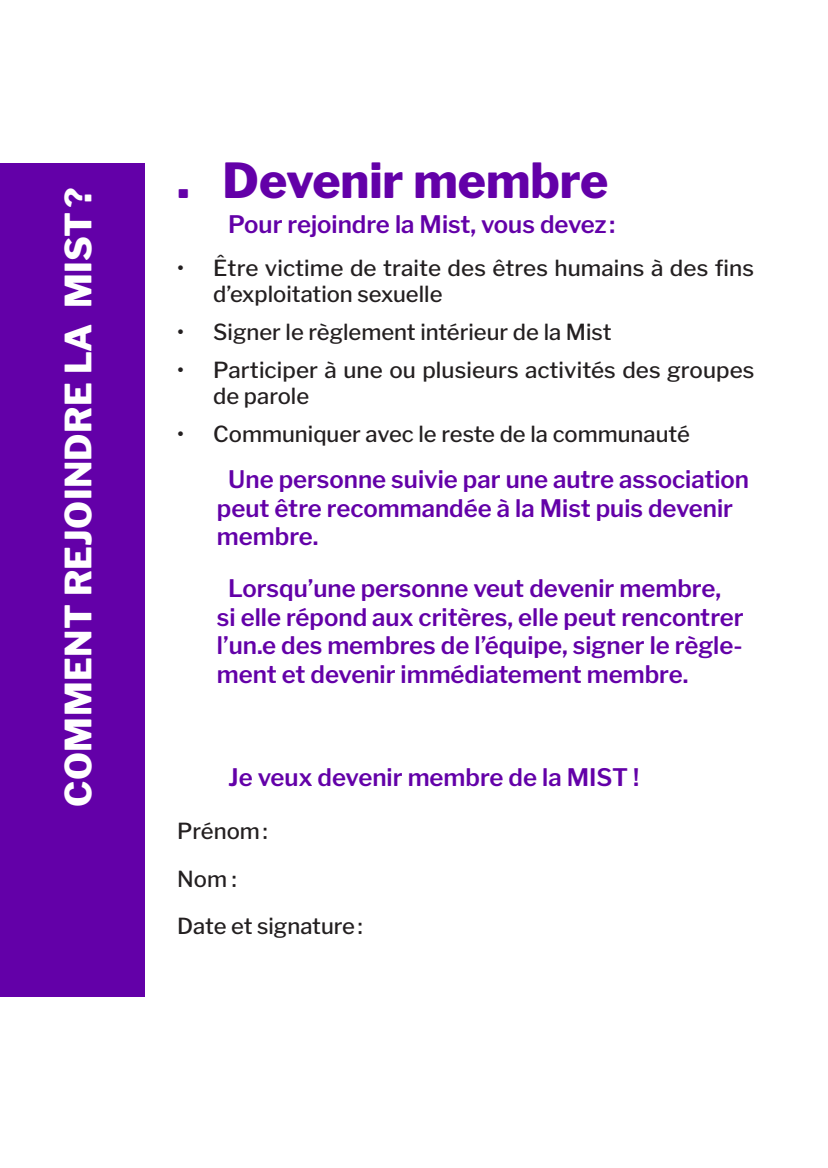
<style>
.page{position:relative;width:828px;height:1168px;background:#fff}
.page>*{position:absolute;margin:0;border:0;box-sizing:border-box;transform-origin:0 0}
.t1{font:800 48px "Libre Franklin";color:#6300a8}
.titres_parties{font:800 36px "Libre Franklin";letter-spacing:.01em;color:#fff}
.soustitre{font:600 24px/28.8px "Libre Franklin";color:#6300a8}
.texte_courant{font:500 22px/26.4px "Libre Franklin";color:#231f20}
</style>
<div class="page">
<div style="left:0;top:163px;width:145px;height:833px;background:#6300a8"></div>
<p class="titres_parties" style="left:50px;top:806px;width:621px;rotate:-90deg">COMMENT REJOINDRE LA MIST?</p>
<p class="t1" style="left:177px;top:143px;width:432px">. Devenir membre</p>
<p class="soustitre" style="left:228px;top:207px;width:388px">Pour rejoindre la Mist, vous devez:</p>
<p class="texte_courant" style="left:213px;top:253px;width:542px;text-indent:-36px">• Être victime de traite des êtres humains à des fins d’exploitation sexuelle</p>
<p class="texte_courant" style="left:177px;top:317px;width:436px">• Signer le règlement intérieur de la Mist</p>
<p class="texte_courant" style="left:213px;top:355px;width:543px;text-indent:-36px">• Participer à une ou plusieurs activités des groupes de parole</p>
<p class="texte_courant" style="left:177px;top:419px;width:514px">• Communiquer avec le reste de la communauté</p>
<p class="soustitre" style="left:217px;top:462px;width:534px;text-indent:11px">Une personne suivie par une autre association peut être recommandée à la Mist puis devenir membre.</p>
<p class="soustitre" style="left:217px;top:571px;width:528px;text-indent:11px">Lorsqu’une personne veut devenir membre, si elle répond aux critères, elle peut rencontrer l’un.e des membres de l’équipe, signer le règle&shy;ment et devenir immédiatement membre.</p>
<p class="soustitre" style="left:228px;top:761px;width:412px">Je veux devenir membre de la MIST !</p>
<p class="texte_courant" style="left:177px;top:816px;width:92px">Prénom:</p>
<p class="texte_courant" style="left:177px;top:863px;width:61px">Nom :</p>
<p class="texte_courant" style="left:177px;top:911px;width:187px">Date et signature:</p>
</div>
